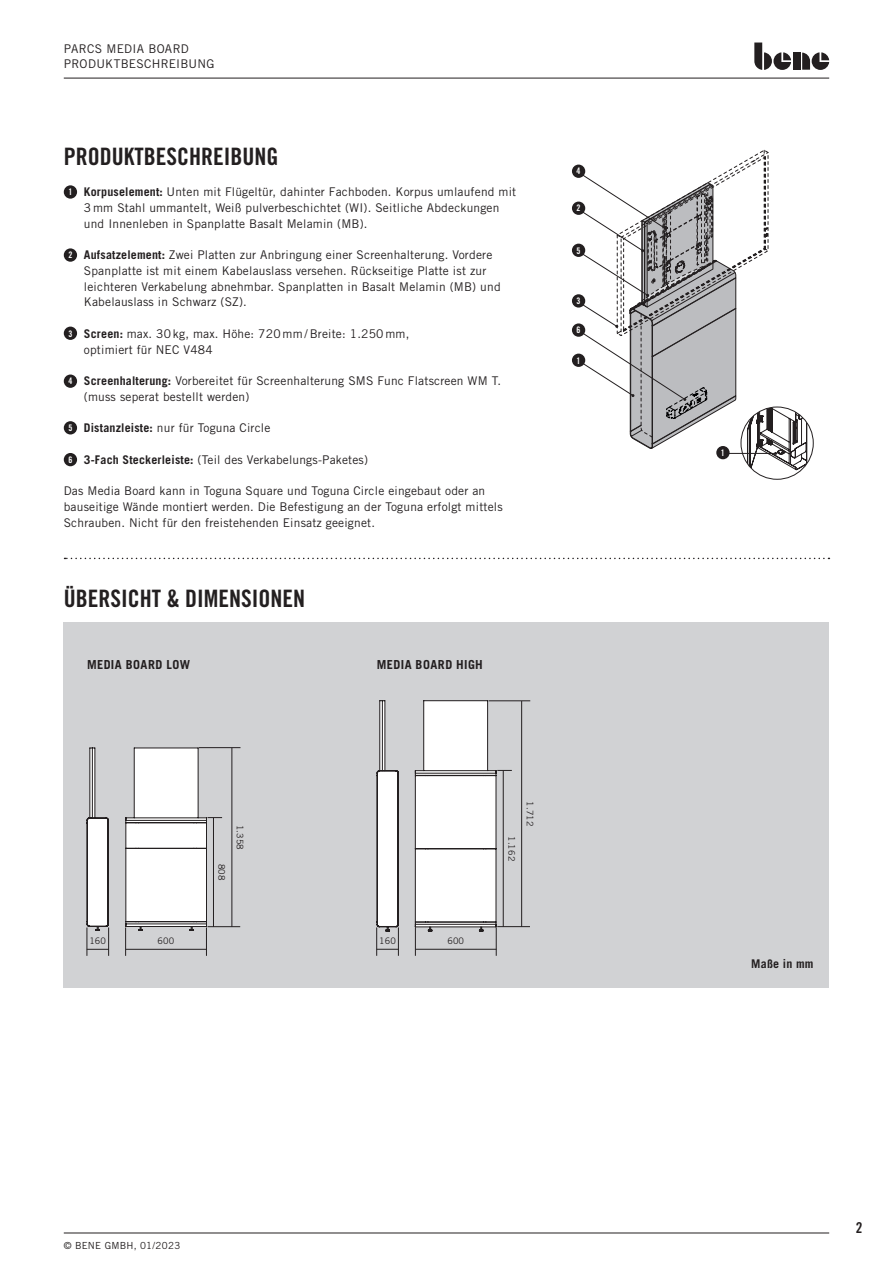
<style>
.page{position:relative;width:893px;height:1263px;background:#fff}
.page>*{position:absolute;margin:0;border:0;box-sizing:border-box;transform-origin:0 0}
.t1{font:24px "Trade Gothic LT Std Bd Cn 20";color:#231f20}
.t2{font:15px "Trade Gothic LT Std Bd Cn 20";color:#231f20}
.t3{font:700 12.45px "Trade Gothic LT Std";letter-spacing:.035em;color:#231f20}
.t4{font:12px/15.8px "Trade Gothic LT Std";letter-spacing:.015em;color:#231f20}
.t5{font:700 12px "Trade Gothic LT Std";letter-spacing:.015em;color:#231f20}
.t6{font:9.75px "Trade Gothic LT Std";letter-spacing:.025em;color:#231f20}
.t7{font:9px "Trade Gothic LT Std";letter-spacing:.01em;color:#231f20}
.t8{font:9px "Trade Gothic LT Std Bd Cn 20";color:#fff}
.s1{font-weight:700}
</style>
<div class="page">
<svg style="left:754px;top:43px;width:37px;height:27px"></svg>
<div style="left:793px;top:53px;width:7px;height:17px;background:#231f20"></div>
<svg style="left:802px;top:52px;width:27px;height:18px"></svg>
<div style="left:64px;top:622px;width:765px;height:365px;background:#d1d2d4"></div>
<hr style="left:64px;top:78px;width:765px;height:1px;background:#231f20">
<hr style="left:64px;top:1232px;width:765px;height:1px;background:#231f20">
<div style="left:64px;top:185px;width:13px;height:14px;background:#231f20;border-radius:50%"></div>
<div style="left:64px;top:248px;width:13px;height:14px;background:#231f20;border-radius:50%"></div>
<div style="left:64px;top:327px;width:13px;height:13px;background:#231f20;border-radius:50%"></div>
<div style="left:64px;top:374px;width:13px;height:14px;background:#231f20;border-radius:50%"></div>
<div style="left:64px;top:421px;width:13px;height:13px;background:#231f20;border-radius:50%"></div>
<div style="left:64px;top:453px;width:13px;height:13px;background:#231f20;border-radius:50%"></div>
<svg style="left:65px;top:558px;width:764px;height:1px"></svg>
<div style="left:572px;top:202px;width:13px;height:13px;background:#231f20;border-radius:50%"></div>
<div style="left:572px;top:244px;width:13px;height:13px;background:#231f20;border-radius:50%"></div>
<div style="left:572px;top:165px;width:13px;height:13px;background:#231f20;border-radius:50%"></div>
<div style="left:572px;top:294px;width:13px;height:14px;background:#231f20;border-radius:50%"></div>
<div style="left:572px;top:354px;width:13px;height:13px;background:#231f20;border-radius:50%"></div>
<div style="left:572px;top:323px;width:13px;height:14px;background:#231f20;border-radius:50%"></div>
<svg style="left:581px;top:150px;width:226px;height:326px"></svg>
<hr style="left:232px;top:748px;width:1px;height:179px;background:#231f20">
<hr style="left:521px;top:701px;width:1px;height:226px;background:#231f20">
<hr style="left:199px;top:747px;width:41px;height:1px;background:#231f20">
<hr style="left:488px;top:700px;width:42px;height:1px;background:#231f20">
<hr style="left:207px;top:926px;width:33px;height:1px;background:#231f20">
<hr style="left:497px;top:926px;width:33px;height:1px;background:#231f20">
<svg style="left:87px;top:748px;width:135px;height:208px"></svg>
<svg style="left:376px;top:700px;width:136px;height:256px"></svg>
<p class="t4" style="left:64px;top:41px;width:152px;line-height:14.4px">PARCS MEDIA BOARD<br>PRODUKTBESCHREIBUNG</p>
<h1 class="t1" style="left:64px;top:141px;width:216px">PRODUKTBESCHREIBUNG</h1>
<p class="t4" style="left:84px;top:184px;width:434px"><span class="s1">Korpuselement:</span> Unten mit Flügeltür, dahinter Fachboden. Korpus umlaufend mit<br>3 mm Stahl ummantelt, Weiß pulverbeschichtet (WI). Seitliche Abdeckungen und Innenleben in Spanplatte Basalt Melamin (MB).</p>
<p class="t4" style="left:84px;top:247px;width:418px"><span class="s1">Aufsatzelement:</span> Zwei Platten zur Anbringung einer Screenhalterung. Vordere Spanplatte ist mit einem Kabelauslass versehen. Rückseitige Platte ist zur leichteren Verkabelung abnehmbar. Spanplatten in Basalt Melamin (MB) und Kabelauslass in Schwarz (SZ).</p>
<p class="t4" style="left:84px;top:325px;width:327px"><span class="s1">Screen:</span> max. 30 kg, max. Höhe: 720 mm /Breite: 1.250 mm, optimiert für NEC V484</p>
<p class="t4" style="left:84px;top:373px;width:419px"><span class="s1">Screenhalterung:</span> Vorbereitet für Screenhalterung SMS Func Flatscreen WM T. (muss seperat bestellt werden)</p>
<p class="t4" style="left:84px;top:420px;width:188px"><span class="s1">Distanzleiste:</span> nur für Toguna Circle</p>
<p class="t4" style="left:84px;top:451px;width:286px"><span class="s1">3-Fach Steckerleiste:</span> (Teil des Verkabelungs-Paketes)</p>
<p class="t4" style="left:64px;top:483px;width:440px">Das Media Board kann in Toguna Square und Toguna Circle eingebaut oder an bauseitige Wände montiert werden. Die Befestigung an der Toguna erfolgt mittels<br>Schrauben. N icht für den freistehenden Einsatz geeignet.</p>
<p class="t8" style="left:68px;top:187px;width:5px">1</p>
<p class="t8" style="left:68px;top:250px;width:5px">2</p>
<p class="t8" style="left:68px;top:328px;width:5px">3</p>
<p class="t8" style="left:68px;top:376px;width:5px">4</p>
<p class="t8" style="left:68px;top:422px;width:5px">5</p>
<p class="t8" style="left:68px;top:454px;width:5px">6</p>
<h1 class="t1" style="left:64px;top:583px;width:243px">ÜBERSICHT &amp; DIMENSIONEN</h1>
<p class="t3" style="left:87px;top:656px;width:105px">MEDIA BOARD LOW</p>
<p class="t3" style="left:377px;top:656px;width:108px">MEDIA BOARD HIGH</p>
<p class="t8" style="left:577px;top:166px;width:5px">4</p>
<p class="t8" style="left:577px;top:203px;width:5px">2</p>
<p class="t8" style="left:577px;top:245px;width:5px">5</p>
<p class="t8" style="left:577px;top:295px;width:5px">3</p>
<p class="t8" style="left:577px;top:325px;width:5px">6</p>
<p class="t8" style="left:577px;top:355px;width:5px">1</p>
<p class="t7" style="left:227px;top:864px;width:18px;rotate:90deg">808</p>
<p class="t7" style="left:246px;top:824px;width:27px;rotate:90deg">1.358</p>
<p class="t7" style="left:89px;top:935px;width:18px">160</p>
<p class="t7" style="left:158px;top:935px;width:18px">600</p>
<p class="t7" style="left:379px;top:935px;width:18px">160</p>
<p class="t7" style="left:447px;top:935px;width:18px">600</p>
<p class="t7" style="left:517px;top:836px;width:27px;rotate:90deg">1.162</p>
<p class="t7" style="left:535px;top:801px;width:27px;rotate:90deg">1.712</p>
<p class="t6" style="left:64px;top:1239px;width:118px">© Bene GmbH, 01/2023</p>
<p class="t8" style="left:721px;top:447px;width:5px">1</p>
<p class="t5" style="left:751px;top:956px;width:64px">Maße in mm</p>
<p class="t2" style="left:856px;top:1218px;width:8px">2</p>
</div>
